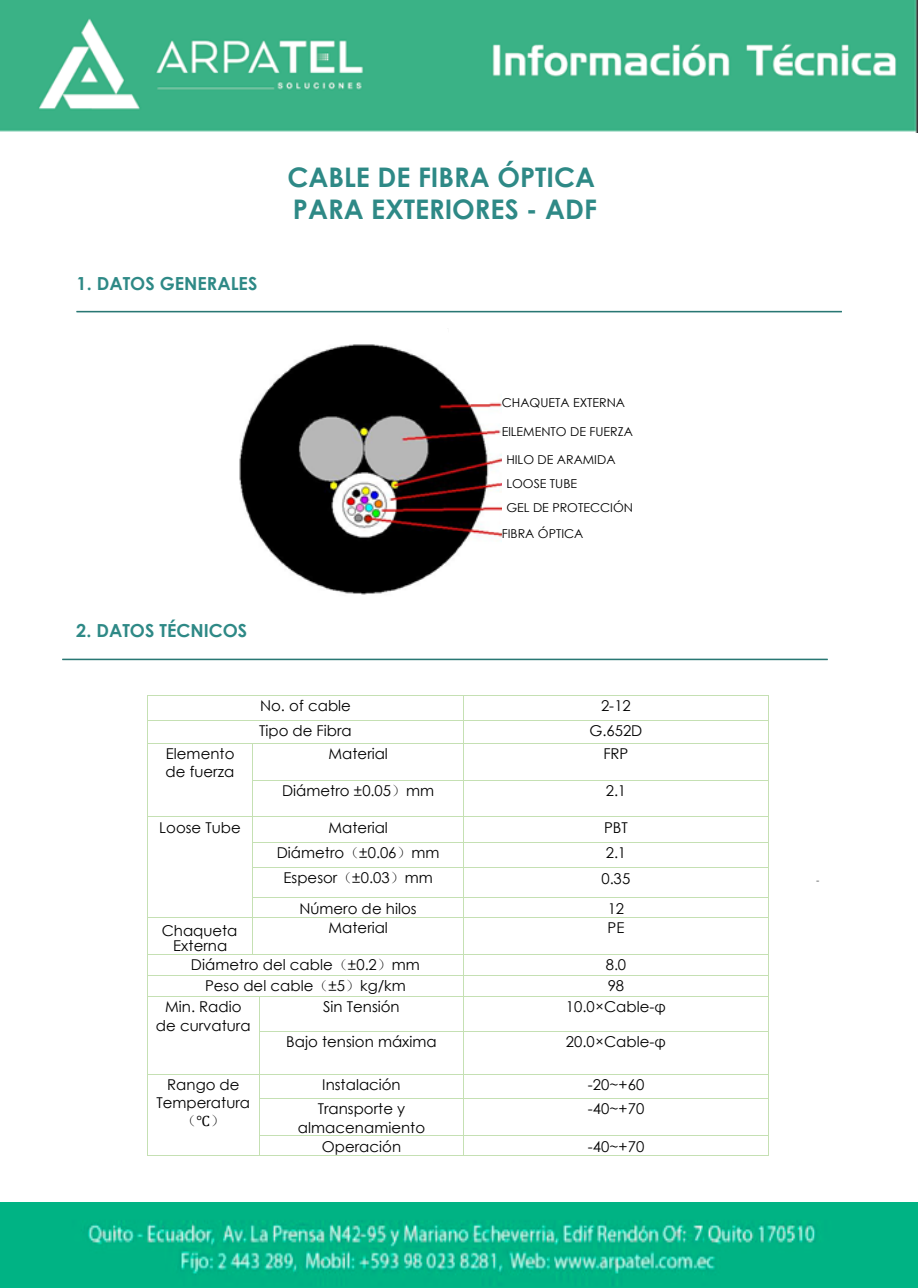
<style>
.page{position:relative;width:918px;height:1288px;background:#fff}
.page>*{position:absolute;margin:0;border:0;box-sizing:border-box;transform-origin:0 0}
.t1{font:700 27px/32.4px "Century Gothic";color:#2e8986}
.t2{font:700 18px "Century Gothic";color:#2e8986}
.t3{font:15px/18.3px "Century Gothic";color:#000;text-align:center}
.t4{font:15px "Sim Sun";color:#000}
.t5{font:12.3px/26.1px "Century Gothic";color:#000}
.t6{font:10.5px "Open Sans";color:#58595b}
.s1{font-family:"Sim Sun"}
.s2{font-family:"Cambria Math"}
</style>
<div class="page">
<hr style="left:77px;top:311px;width:765px;height:1px;background:#297773">
<hr style="left:62px;top:658px;width:766px;height:2px;background:#297773">
<hr style="left:148px;top:695px;width:315px;height:1px;background:#c5e0b3">
<hr style="left:464px;top:695px;width:304px;height:1px;background:#c5e0b3">
<hr style="left:148px;top:719px;width:315px;height:1px;background:#c5e0b3">
<hr style="left:464px;top:719px;width:304px;height:1px;background:#c5e0b3">
<svg style="left:147px;top:695px;width:1px;height:49px"></svg>
<hr style="left:148px;top:743px;width:104px;height:1px;background:#c5e0b3">
<hr style="left:253px;top:743px;width:210px;height:1px;background:#c5e0b3">
<svg style="left:463px;top:695px;width:1px;height:49px"></svg>
<hr style="left:464px;top:743px;width:304px;height:1px;background:#c5e0b3">
<svg style="left:768px;top:695px;width:1px;height:49px"></svg>
<hr style="left:147px;top:744px;width:1px;height:36px;background:#c5e0b3">
<hr style="left:252px;top:744px;width:1px;height:36px;background:#c5e0b3">
<hr style="left:463px;top:744px;width:1px;height:36px;background:#c5e0b3">
<hr style="left:768px;top:744px;width:1px;height:36px;background:#c5e0b3">
<hr style="left:253px;top:780px;width:210px;height:1px;background:#c5e0b3">
<hr style="left:464px;top:780px;width:304px;height:1px;background:#c5e0b3">
<hr style="left:147px;top:780px;width:1px;height:36px;background:#c5e0b3">
<hr style="left:252px;top:780px;width:1px;height:36px;background:#c5e0b3">
<hr style="left:463px;top:780px;width:1px;height:36px;background:#c5e0b3">
<hr style="left:768px;top:780px;width:1px;height:36px;background:#c5e0b3">
<hr style="left:148px;top:816px;width:104px;height:1px;background:#c5e0b3">
<hr style="left:253px;top:816px;width:210px;height:1px;background:#c5e0b3">
<hr style="left:464px;top:816px;width:304px;height:1px;background:#c5e0b3">
<hr style="left:253px;top:842px;width:210px;height:1px;background:#c5e0b3">
<hr style="left:464px;top:842px;width:304px;height:1px;background:#c5e0b3">
<hr style="left:253px;top:867px;width:210px;height:1px;background:#c5e0b3">
<hr style="left:464px;top:867px;width:304px;height:1px;background:#c5e0b3">
<hr style="left:253px;top:897px;width:210px;height:1px;background:#c5e0b3">
<hr style="left:464px;top:897px;width:304px;height:1px;background:#c5e0b3">
<svg style="left:147px;top:816px;width:1px;height:101px"></svg>
<hr style="left:148px;top:916px;width:104px;height:1px;background:#c5e0b3">
<svg style="left:252px;top:816px;width:1px;height:101px"></svg>
<hr style="left:253px;top:916px;width:210px;height:1px;background:#c5e0b3">
<svg style="left:463px;top:816px;width:1px;height:101px"></svg>
<hr style="left:464px;top:916px;width:304px;height:1px;background:#c5e0b3">
<svg style="left:768px;top:816px;width:1px;height:101px"></svg>
<hr style="left:147px;top:917px;width:1px;height:37px;background:#c5e0b3">
<hr style="left:252px;top:917px;width:1px;height:37px;background:#c5e0b3">
<hr style="left:463px;top:917px;width:1px;height:37px;background:#c5e0b3">
<hr style="left:768px;top:917px;width:1px;height:37px;background:#c5e0b3">
<hr style="left:148px;top:954px;width:104px;height:1px;background:#c5e0b3">
<hr style="left:253px;top:954px;width:210px;height:1px;background:#c5e0b3">
<hr style="left:464px;top:954px;width:304px;height:1px;background:#c5e0b3">
<hr style="left:148px;top:975px;width:315px;height:1px;background:#c5e0b3">
<hr style="left:464px;top:975px;width:304px;height:1px;background:#c5e0b3">
<svg style="left:147px;top:954px;width:1px;height:43px"></svg>
<hr style="left:148px;top:996px;width:111px;height:1px;background:#c5e0b3">
<hr style="left:260px;top:996px;width:203px;height:1px;background:#c5e0b3">
<svg style="left:463px;top:954px;width:1px;height:43px"></svg>
<hr style="left:464px;top:996px;width:304px;height:1px;background:#c5e0b3">
<svg style="left:768px;top:954px;width:1px;height:43px"></svg>
<hr style="left:147px;top:997px;width:1px;height:34px;background:#c5e0b3">
<hr style="left:259px;top:997px;width:1px;height:34px;background:#c5e0b3">
<hr style="left:463px;top:997px;width:1px;height:34px;background:#c5e0b3">
<hr style="left:768px;top:997px;width:1px;height:34px;background:#c5e0b3">
<hr style="left:260px;top:1031px;width:203px;height:1px;background:#c5e0b3">
<hr style="left:464px;top:1031px;width:304px;height:1px;background:#c5e0b3">
<hr style="left:147px;top:1032px;width:1px;height:41px;background:#c5e0b3">
<hr style="left:259px;top:1032px;width:1px;height:41px;background:#c5e0b3">
<hr style="left:463px;top:1032px;width:1px;height:41px;background:#c5e0b3">
<hr style="left:768px;top:1032px;width:1px;height:41px;background:#c5e0b3">
<hr style="left:148px;top:1073px;width:111px;height:1px;background:#c5e0b3">
<hr style="left:260px;top:1073px;width:203px;height:1px;background:#c5e0b3">
<hr style="left:464px;top:1073px;width:304px;height:1px;background:#c5e0b3">
<svg style="left:147px;top:1073px;width:1px;height:25px"></svg>
<svg style="left:259px;top:1073px;width:1px;height:25px"></svg>
<hr style="left:260px;top:1098px;width:203px;height:1px;background:#c5e0b3">
<svg style="left:463px;top:1073px;width:1px;height:25px"></svg>
<hr style="left:464px;top:1098px;width:304px;height:1px;background:#c5e0b3">
<svg style="left:768px;top:1073px;width:1px;height:25px"></svg>
<hr style="left:147px;top:1098px;width:1px;height:37px;background:#c5e0b3">
<hr style="left:259px;top:1098px;width:1px;height:37px;background:#c5e0b3">
<hr style="left:463px;top:1098px;width:1px;height:37px;background:#c5e0b3">
<hr style="left:768px;top:1098px;width:1px;height:37px;background:#c5e0b3">
<hr style="left:260px;top:1135px;width:203px;height:1px;background:#c5e0b3">
<hr style="left:464px;top:1135px;width:304px;height:1px;background:#c5e0b3">
<svg style="left:147px;top:1135px;width:1px;height:20px"></svg>
<hr style="left:148px;top:1154px;width:111px;height:1px;background:#c5e0b3">
<svg style="left:259px;top:1135px;width:1px;height:20px"></svg>
<hr style="left:260px;top:1154px;width:203px;height:1px;background:#c5e0b3">
<svg style="left:463px;top:1135px;width:1px;height:20px"></svg>
<hr style="left:464px;top:1154px;width:304px;height:1px;background:#c5e0b3">
<svg style="left:768px;top:1135px;width:1px;height:20px"></svg>
<img style="left:239px;top:344px;width:263px;height:251px">
<img style="left:1px;top:0;width:917px;height:132px">
<img style="left:0;top:1202px;width:918px;height:85px">
<p class="t2" style="left:77px;top:275px;width:182px">1. DATOS GENERALES</p>
<h1 class="t1" style="left:287px;top:162px;width:311px">CABLE DE FIBRA ÓPTICA<br>PARA EXTERIORES - ADF</h1>
<p class="t2" style="left:76px;top:622px;width:173px">2. DATOS TÉCNICOS</p>
<p class="t5" style="left:502px;top:391px;width:125px">CHAQUETA EXTERNA</p>
<p class="t5" style="left:502px;top:419px;width:133px">ElLEMENTO DE FUERZA</p>
<p class="t5" style="left:506px;top:447px;width:111px">HILO DE ARAMIDA</p>
<p class="t5" style="left:502px;top:495px;width:133px;text-indent:5px">GEL DE PROTECCIÓN<br>FIBRA ÓPTICA</p>
<p class="t5" style="left:506px;top:471px;width:72px">LOOSE TUBE</p>
<p class="t3" style="left:260px;top:698px;width:92px">No. of cable</p>
<p class="t3" style="left:601px;top:698px;width:31px">2-12</p>
<p class="t3" style="left:259px;top:722px;width:94px">Tipo de Fibra</p>
<p class="t3" style="left:589px;top:722px;width:55px">G.652D</p>
<p class="t3" style="left:166px;top:745px;width:70px;text-align:left">Elemento de fuerza</p>
<p class="t3" style="left:328px;top:745px;width:61px">Material</p>
<p class="t3" style="left:603px;top:745px;width:27px">FRP</p>
<p class="t3" style="left:282px;top:782px;width:154px">Diámetro ±0.05<span class="s1">）</span>mm</p>
<p class="t3" style="left:606px;top:782px;width:22px">2.1</p>
<p class="t3" style="left:159px;top:819px;width:83px">Loose Tube</p>
<p class="t3" style="left:328px;top:819px;width:61px">Material</p>
<p class="t3" style="left:604px;top:819px;width:25px">PBT</p>
<p class="t3" style="left:277px;top:844px;width:164px">Diámetro<span class="s1">（</span>±0.06<span class="s1">）</span>mm</p>
<p class="t3" style="left:606px;top:844px;width:22px">2.1</p>
<p class="t3" style="left:284px;top:870px;width:151px">Espesor<span class="s1">（</span>±0.03<span class="s1">）</span>mm</p>
<p class="t3" style="left:601px;top:870px;width:30px">0.35</p>
<p class="t3" style="left:299px;top:900px;width:119px">Número de hilos</p>
<p class="t3" style="left:608px;top:900px;width:18px">12</p>
<p class="t3" style="left:162px;top:923px;width:77px;line-height:15.5px">Chaqueta<br>Externa</p>
<p class="t3" style="left:328px;top:919px;width:61px">Material</p>
<p class="t3" style="left:608px;top:919px;width:18px">PE</p>
<p class="t3" style="left:191px;top:956px;width:230px">Diámetro del cable<span class="s1">（</span>±0.2<span class="s1">）</span>mm</p>
<p class="t3" style="left:606px;top:957px;width:22px">8.0</p>
<p class="t3" style="left:205px;top:977px;width:202px">Peso del cable<span class="s1">（</span>±5<span class="s1">）</span>kg/km</p>
<p class="t3" style="left:608px;top:978px;width:18px">98</p>
<p class="t3" style="left:156px;top:998px;width:96px">Min. Radio de curvatura</p>
<p class="t3" style="left:323px;top:998px;width:78px">Sin Tensión</p>
<p class="t3" style="left:566px;top:998px;width:102px">10.0×Cable-φ</p>
<p class="t3" style="left:286px;top:1034px;width:152px">Bajo tension máxima</p>
<p class="t3" style="left:566px;top:1034px;width:102px">20.0×Cable-φ</p>
<p class="t3" style="left:156px;top:1076px;width:95px">Rango de<br>Temperatura</p>
<p class="t4" style="left:182px;top:1113px;width:45px">（<span class="s2">℃</span>）</p>
<p class="t3" style="left:322px;top:1076px;width:80px">Instalación</p>
<p class="t3" style="left:588px;top:1076px;width:58px">-20~+60</p>
<p class="t3" style="left:298px;top:1100px;width:129px">Transporte y almacenamiento</p>
<p class="t3" style="left:588px;top:1100px;width:58px">-40~+70</p>
<p class="t3" style="left:322px;top:1138px;width:81px">Operación</p>
<p class="t3" style="left:588px;top:1138px;width:58px">-40~+70</p>
<p class="t6" style="left:816px;top:874px;width:5px">-</p>
</div>
